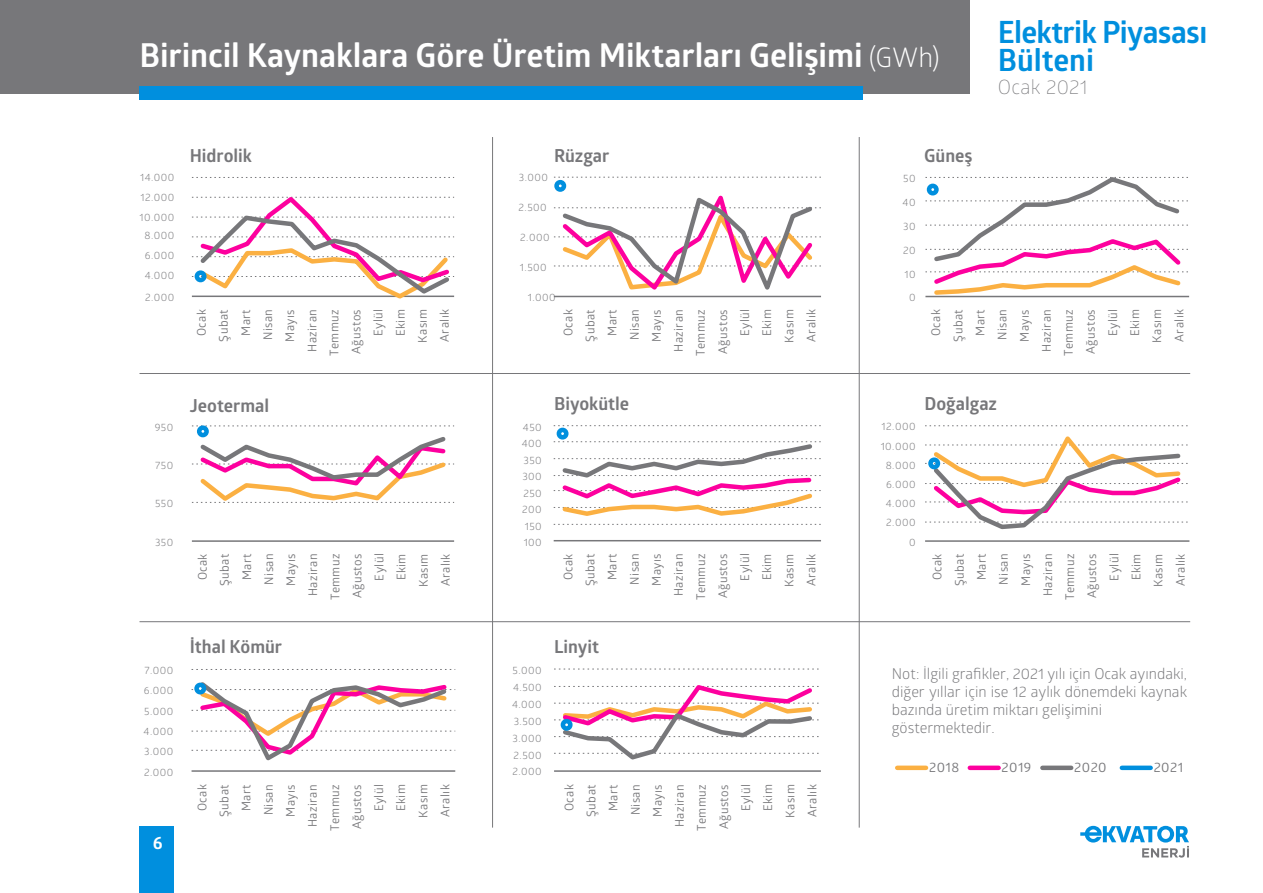
<style>
.page{position:relative;width:1263px;height:893px;background:#fff}
.page>*{position:absolute;margin:0;border:0;box-sizing:border-box;transform-origin:0 0}
.t1{font:700 33px "Glober";letter-spacing:-.005em;color:#fff}
.t2{font:700 30.75px/27.6px "Glober";letter-spacing:-.025em;color:#008fde}
.t3{font:300 19.65px "Glober";letter-spacing:.01em;color:#77777a}
.t4{font:700 18px "Glober";color:#77777a}
.t5{font:700 18px "Glober";color:#fff}
.t6{font:15px/18px "Glober";color:#77777a}
.t7{font:13.5px "Glober";letter-spacing:.035em;color:#77777a}
.t8{font:12px/22px "Glober";letter-spacing:.035em;color:#77777a;text-align:center}
.t9{font:10.5px "Glober";letter-spacing:.045em;color:#77777a}
.s1{font-weight:400;font-size:27px}
</style>
<div class="page">
<svg style="left:192px;top:426px;width:262px;height:1px"></svg>
<hr style="left:192px;top:540px;width:262px;height:2px;background:#77777a">
<svg style="left:192px;top:433px;width:262px;height:70px"></svg>
<div style="left:0;top:0;width:970px;height:94px;background:#77777a"></div>
<svg style="left:1080px;top:826px;width:109px;height:32px"></svg>
<div style="left:139px;top:86px;width:724px;height:13px;background:#008fde"></div>
<hr style="left:139px;top:373px;width:1051px;height:1px;background:#77777a">
<hr style="left:139px;top:621px;width:1051px;height:1px;background:#77777a">
<hr style="left:492px;top:137px;width:1px;height:691px;background:#77777a">
<hr style="left:859px;top:137px;width:1px;height:691px;background:#77777a">
<hr style="left:1122px;top:766px;width:29px;height:4px;background:#008fde">
<hr style="left:897px;top:766px;width:29px;height:4px;background:#fbb042">
<hr style="left:970px;top:766px;width:28px;height:4px;background:#fd009e">
<hr style="left:1042px;top:766px;width:29px;height:4px;background:#77777a">
<hr style="left:925px;top:540px;width:264px;height:2px;background:#77777a">
<svg style="left:554px;top:669px;width:265px;height:1px"></svg>
<hr style="left:554px;top:770px;width:267px;height:2px;background:#77777a">
<div style="left:139px;top:826px;width:35px;height:67px;background:#008fde"></div>
<svg style="left:192px;top:177px;width:262px;height:1px"></svg>
<svg style="left:554px;top:425px;width:267px;height:1px"></svg>
<svg style="left:554px;top:524px;width:267px;height:1px"></svg>
<hr style="left:554px;top:540px;width:267px;height:1px;background:#77777a">
<svg style="left:192px;top:669px;width:263px;height:1px"></svg>
<hr style="left:192px;top:770px;width:263px;height:2px;background:#77777a">
<svg style="left:554px;top:177px;width:267px;height:1px"></svg>
<svg style="left:192px;top:196px;width:262px;height:103px"></svg>
<svg style="left:554px;top:186px;width:267px;height:112px"></svg>
<svg style="left:925px;top:177px;width:264px;height:120px"></svg>
<svg style="left:925px;top:425px;width:263px;height:105px"></svg>
<svg style="left:554px;top:441px;width:267px;height:75px"></svg>
<svg style="left:192px;top:682px;width:263px;height:79px"></svg>
<svg style="left:554px;top:685px;width:265px;height:75px"></svg>
<div style="left:195px;top:270px;width:11px;height:12px;border:4px solid #008fde;border-radius:50%"></div>
<div style="left:197px;top:425px;width:12px;height:12px;border:4px solid #008fde;border-radius:50%"></div>
<div style="left:194px;top:683px;width:12px;height:11px;border:4px solid #008fde;border-radius:50%"></div>
<div style="left:561px;top:719px;width:11px;height:12px;border:4px solid #008fde;border-radius:50%"></div>
<div style="left:557px;top:428px;width:11px;height:12px;border:4px solid #008fde;border-radius:50%"></div>
<div style="left:928px;top:457px;width:12px;height:12px;border:4px solid #008fde;border-radius:50%"></div>
<div style="left:554px;top:180px;width:12px;height:12px;border:4px solid #008fde;border-radius:50%"></div>
<div style="left:927px;top:184px;width:12px;height:11px;border:4px solid #008fde;border-radius:50%"></div>
<h1 class="t1" style="left:139px;top:33px;width:802px">Birincil Kaynaklara Göre Üretim Miktarları Gelişimi <span class="s1">(GWh)</span></h1>
<h3 class="t4" style="left:190px;top:143px;width:64px">Hidrolik</h3>
<h3 class="t4" style="left:554px;top:143px;width:57px">Rüzgar</h3>
<h3 class="t4" style="left:924px;top:143px;width:50px">Güneş</h3>
<p class="t9" style="left:140px;top:170px;width:36px">14.000</p>
<p class="t9" style="left:519px;top:170px;width:31px">3.000</p>
<p class="t9" style="left:903px;top:171px;width:14px">50</p>
<p class="t9" style="left:140px;top:190px;width:35px">12.000</p>
<p class="t9" style="left:518px;top:200px;width:30px">2.500</p>
<p class="t9" style="left:902px;top:195px;width:15px">40</p>
<p class="t9" style="left:140px;top:210px;width:36px">10.000</p>
<p class="t9" style="left:903px;top:219px;width:14px">30</p>
<p class="t9" style="left:145px;top:228px;width:31px">8.000</p>
<p class="t9" style="left:520px;top:230px;width:31px">2.000</p>
<p class="t9" style="left:145px;top:248px;width:31px">6.000</p>
<p class="t9" style="left:903px;top:243px;width:14px">20</p>
<p class="t9" style="left:145px;top:268px;width:31px">4.000</p>
<p class="t9" style="left:520px;top:260px;width:28px">1.500</p>
<p class="t9" style="left:904px;top:267px;width:13px">10</p>
<p class="t9" style="left:145px;top:290px;width:31px">2.000</p>
<p class="t9" style="left:528px;top:290px;width:29px">1.000</p>
<p class="t9" style="left:909px;top:290px;width:8px">0</p>
<h2 class="t2" style="left:998px;top:18px;width:211px">Elektrik Piyasası<br>Bülteni</h2>
<h3 class="t3" style="left:998px;top:73px;width:91px">Ocak 2021</h3>
<p class="t8" style="left:190px;top:356px;width:48px;text-align:right;rotate:-90deg">Ocak<br>Şubat<br>Mart<br>Nisan<br>Mayıs<br>Haziran<br>Temmuz<br>Ağustos</p>
<p class="t8" style="left:733px;top:343px;width:35px;rotate:-90deg">Eylül<br>Ekim<br>Kasım<br>Aralık</p>
<p class="t8" style="left:367px;top:343px;width:35px;rotate:-90deg">Eylül<br>Ekim<br>Kasım<br>Aralık</p>
<p class="t8" style="left:557px;top:356px;width:48px;text-align:right;rotate:-90deg">Ocak<br>Şubat<br>Mart<br>Nisan<br>Mayıs<br>Haziran<br>Temmuz<br>Ağustos</p>
<p class="t8" style="left:1101px;top:343px;width:35px;rotate:-90deg">Eylül<br>Ekim<br>Kasım<br>Aralık</p>
<p class="t8" style="left:924px;top:356px;width:48px;text-align:right;rotate:-90deg">Ocak<br>Şubat<br>Mart<br>Nisan<br>Mayıs<br>Haziran<br>Temmuz<br>Ağustos</p>
<h3 class="t4" style="left:190px;top:393px;width:81px">Jeotermal</h3>
<h3 class="t4" style="left:554px;top:391px;width:77px">Biyokütle</h3>
<h3 class="t4" style="left:924px;top:391px;width:74px">Doğalgaz</h3>
<p class="t9" style="left:155px;top:420px;width:20px">950</p>
<p class="t9" style="left:523px;top:420px;width:20px">450</p>
<p class="t9" style="left:882px;top:419px;width:35px">12.000</p>
<p class="t9" style="left:522px;top:436px;width:22px">400</p>
<p class="t9" style="left:881px;top:439px;width:36px">10.000</p>
<p class="t9" style="left:155px;top:458px;width:20px">750</p>
<p class="t9" style="left:523px;top:453px;width:20px">350</p>
<p class="t9" style="left:886px;top:458px;width:31px">8.000</p>
<p class="t9" style="left:522px;top:469px;width:21px">300</p>
<p class="t9" style="left:523px;top:486px;width:20px">250</p>
<p class="t9" style="left:886px;top:477px;width:31px">6.000</p>
<p class="t9" style="left:155px;top:496px;width:20px">550</p>
<p class="t9" style="left:522px;top:502px;width:21px">200</p>
<p class="t9" style="left:886px;top:496px;width:31px">4.000</p>
<p class="t9" style="left:525px;top:519px;width:19px">150</p>
<p class="t9" style="left:886px;top:515px;width:31px">2.000</p>
<p class="t9" style="left:155px;top:535px;width:20px">350</p>
<p class="t9" style="left:524px;top:535px;width:20px">100</p>
<p class="t9" style="left:909px;top:535px;width:8px">0</p>
<p class="t8" style="left:191px;top:600px;width:48px;text-align:right;rotate:-90deg">Ocak<br>Şubat<br>Mart<br>Nisan<br>Mayıs<br>Haziran<br>Temmuz<br>Ağustos</p>
<p class="t8" style="left:368px;top:587px;width:35px;rotate:-90deg">Eylül<br>Ekim<br>Kasım<br>Aralık</p>
<p class="t8" style="left:557px;top:600px;width:48px;text-align:right;rotate:-90deg">Ocak<br>Şubat<br>Mart<br>Nisan<br>Mayıs<br>Haziran<br>Temmuz<br>Ağustos</p>
<p class="t8" style="left:1102px;top:587px;width:35px;rotate:-90deg">Eylül<br>Ekim<br>Kasım<br>Aralık</p>
<p class="t8" style="left:733px;top:587px;width:35px;rotate:-90deg">Eylül<br>Ekim<br>Kasım<br>Aralık</p>
<p class="t8" style="left:926px;top:600px;width:48px;text-align:right;rotate:-90deg">Ocak<br>Şubat<br>Mart<br>Nisan<br>Mayıs<br>Haziran<br>Temmuz<br>Ağustos</p>
<h3 class="t4" style="left:190px;top:634px;width:94px">İthal Kömür</h3>
<h3 class="t4" style="left:554px;top:634px;width:47px">Linyit</h3>
<p class="t9" style="left:144px;top:663px;width:30px">7.000</p>
<p class="t9" style="left:144px;top:683px;width:31px">6.000</p>
<p class="t9" style="left:144px;top:703px;width:31px">5.000</p>
<p class="t9" style="left:144px;top:724px;width:31px">4.000</p>
<p class="t9" style="left:513px;top:663px;width:31px">5.000</p>
<p class="t9" style="left:513px;top:680px;width:30px">4.500</p>
<p class="t9" style="left:512px;top:697px;width:31px">4.000</p>
<p class="t9" style="left:514px;top:714px;width:30px">3.500</p>
<p class="t9" style="left:513px;top:731px;width:31px">3.000</p>
<p class="t6" style="left:892px;top:664px;width:297px">Not: İlgili grafikler, 2021 yılı için Ocak ayındaki, diğer yıllar için ise 12 aylık dönemdeki kaynak bazında üretim miktarı gelişimini göstermektedir.</p>
<p class="t9" style="left:144px;top:744px;width:31px">3.000</p>
<p class="t9" style="left:514px;top:748px;width:30px">2.500</p>
<p class="t9" style="left:144px;top:765px;width:31px">2.000</p>
<p class="t9" style="left:512px;top:764px;width:31px">2.000</p>
<p class="t7" style="left:929px;top:758px;width:32px">2018</p>
<p class="t7" style="left:1002px;top:758px;width:31px">2019</p>
<p class="t7" style="left:1074px;top:758px;width:34px">2020</p>
<p class="t7" style="left:1154px;top:758px;width:31px">2021</p>
<p class="t8" style="left:191px;top:831px;width:48px;text-align:right;rotate:-90deg">Ocak<br>Şubat<br>Mart<br>Nisan<br>Mayıs<br>Haziran<br>Temmuz<br>Ağustos</p>
<p class="t8" style="left:734px;top:818px;width:35px;rotate:-90deg">Eylül<br>Ekim<br>Kasım<br>Aralık</p>
<p class="t8" style="left:558px;top:831px;width:48px;text-align:right;rotate:-90deg">Ocak<br>Şubat<br>Mart<br>Nisan<br>Mayıs<br>Haziran<br>Temmuz<br>Ağustos</p>
<p class="t8" style="left:367px;top:818px;width:35px;rotate:-90deg">Eylül<br>Ekim<br>Kasım<br>Aralık</p>
<h3 class="t5" style="left:153px;top:829px;width:11px">6</h3>
</div>
